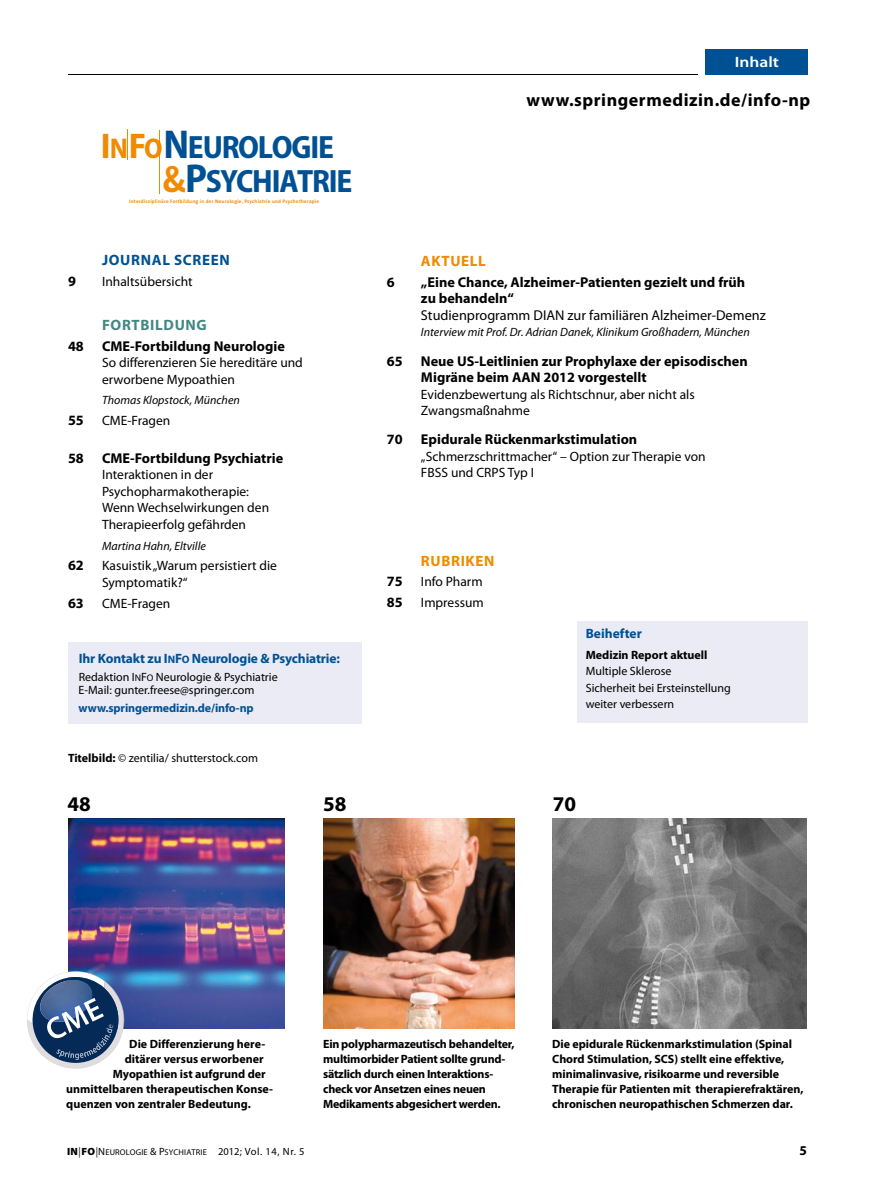
<style>
.page{position:relative;width:893px;height:1187px;background:#fff}
.page>*{position:absolute;margin:0;border:0;box-sizing:border-box;transform-origin:0 0}
.t1{font:32.4px/33.6px "Myriad Pro Bold Semi Cn SC800";letter-spacing:-.04em;color:#005193}
.t2{font:700 21px "Myriad Pro";color:#000}
.t3{font:700 18px "Myriad Pro";letter-spacing:.03em;color:#000}
.t4{font:700 15px "Myriad Pro";letter-spacing:.045em;color:#f08a00}
.t5{font:700 15px "Myriad Pro";letter-spacing:.045em;color:#005193}
.t6{font:700 15px "Myriad Pro";letter-spacing:.045em;color:#438784}
.t7{font:600 15px "Myriad Pro";color:#fff;scale:1.16 1}
.t8{font:700 14.25px/16.5px "Myriad Pro";color:#000}
.t9{font:14.25px "Myriad Pro";color:#000}
.t10{font:13.5px/16.5px "Myriad Pro";color:#000}
.t11{font:700 13.5px "Myriad Pro";letter-spacing:-.01em;color:#005193}
.t12{font:700 13.5px "Myriad Pro";color:#000}
.t13{font:700 12px/15px "Myriad Pro";letter-spacing:-.005em;color:#000}
.t14{font:12px/16.5px "Myriad Pro";color:#000}
.t15{font:italic 12px "Myriad Pro";color:#000}
.t16{font:700 12px "Myriad Pro";letter-spacing:-.01em;color:#005193}
.t17{font:8.4px "Myriad Pro Regular SC800";letter-spacing:.02em;color:#000}
.t18{font:700 5.1px "The Sans";letter-spacing:.045em;color:#f08a00}
.s1{font-size:35.85px;color:#f08a00}
.s2{font-size:28.65px;color:#f08a00}
.s3{font-size:40.5px}
.s4{font-family:"Trade Gothic LT Bold SC800";font-size:35.85px;color:#f08a00}
.s5{font-family:"Myriad Pro Bold SC800";font-weight:400}
.s6{font-family:"Myriad Pro Bold SC800";font-weight:400;font-size:10.8px}
.s7{font-family:"Myriad Pro Regular SC800"}
.s8{font-family:"Myriad Pro Regular SC800";font-size:9.6px}
.s9{font-weight:700}
.s10{font-family:"Myriad Pro";font-weight:900;font-size:10.5px}
.s11{font-family:"The Sans";font-weight:300;font-size:10.5px}
.s12{font-size:10.5px}
.s13{font-family:"Myriad Pro";font-size:10.5px}
</style>
<div class="page">
<div style="left:706px;top:49px;width:102px;height:25px;background:#005193"></div>
<hr style="left:68px;top:74px;width:629px;height:1px;background:#000">
<div style="left:68px;top:641px;width:293px;height:82px;background:#eaebf4"></div>
<hr style="left:160px;top:130px;width:1px;height:63px;background:#f08a00">
<hr style="left:128px;top:130px;width:1px;height:30px;background:#f08a00">
<div style="left:577px;top:621px;width:231px;height:101px;background:#eaebf4"></div>
<img style="left:553px;top:818px;width:254px;height:210px">
<img style="left:323px;top:818px;width:191px;height:210px">
<img style="left:68px;top:818px;width:217px;height:210px">
<svg style="left:27px;top:970px;width:104px;height:99px"></svg>
<p class="t7" style="left:735px;top:52px;width:40px">Inhalt</p>
<h1 class="t1" style="left:162px;top:131px;width:191px;text-indent:-62px"><span class="s1">I</span><span class="s2">N</span><span class="s1">F</span><span class="s2">O</span><span class="s3">N</span>EUROLOGIE <span class="s4">&amp;</span><span class="s3">P</span>SYCHIATRIE</h1>
<p class="t18" style="left:129px;top:198px;width:191px">Interdisziplinäre Fortbildung in der Neurologie, Psychiatrie und Psychotherapie</p>
<p class="t5" style="left:102px;top:250px;width:129px">JOURNAL SCREEN</p>
<p class="t8" style="left:68px;top:273px;width:9px">9</p>
<p class="t10" style="left:102px;top:273px;width:92px">Inhaltsübersicht</p>
<p class="t6" style="left:102px;top:315px;width:106px">FORTBILDUNG</p>
<p class="t8" style="left:68px;top:337px;width:17px">48</p>
<p class="t8" style="left:102px;top:337px;width:184px">CME-Fortbildung Neurologie</p>
<p class="t10" style="left:102px;top:354px;width:202px">So differenzieren Sie hereditäre und erworbene Mypoathien</p>
<p class="t15" style="left:102px;top:393px;width:139px">Thomas Klopstock, München</p>
<p class="t8" style="left:68px;top:411px;width:17px">55</p>
<p class="t10" style="left:102px;top:412px;width:70px">CME-Fragen</p>
<p class="t8" style="left:68px;top:449px;width:17px">58</p>
<p class="t8" style="left:102px;top:449px;width:183px">CME-Fortbildung Psychiatrie</p>
<p class="t10" style="left:102px;top:466px;width:169px">Interaktionen in der<br>Psychopharmakotherapie:<br>Wenn Wechselwirkungen den<br>Therapieerfolg gefährden</p>
<p class="t15" style="left:102px;top:538px;width:105px">Martina Hahn, Eltville</p>
<p class="t8" style="left:68px;top:557px;width:17px">62</p>
<p class="t10" style="left:102px;top:557px;width:176px">Kasuistik „Warum persistiert die<br>Symptomatik?“</p>
<p class="t8" style="left:68px;top:594px;width:17px">63</p>
<p class="t10" style="left:102px;top:594px;width:70px">CME-Fragen</p>
<p class="t11" style="left:79px;top:649px;width:263px">Ihr Kontakt zu <span class="s5">I</span><span class="s6">n</span><span class="s5">F</span><span class="s6">o</span> Neurologie &amp; Psychiatrie:</p>
<p class="t14" style="left:79px;top:670px;width:201px;line-height:13.5px">Redaktion <span class="s7">I</span><span class="s8">N</span><span class="s7">F</span><span class="s8">O</span> Neurologie &amp; Psychiatrie<br>E-Mail: gunter.freese@springer.com</p>
<p class="t16" style="left:79px;top:700px;width:177px">www.springermedizin.de/info-np</p>
<p class="t14" style="left:68px;top:749px;width:191px"><span class="s9">Titelbild:</span> © zentilia/ shutterstock.com</p>
<h2 class="t2" style="left:67px;top:790px;width:25px">48</h2>
<h2 class="t2" style="left:323px;top:790px;width:25px">58</h2>
<h3 class="t3" style="left:527px;top:88px;width:285px">www.springermedizin.de/info-np</h3>
<p class="t4" style="left:421px;top:251px;width:66px">AKTUELL</p>
<p class="t8" style="left:387px;top:273px;width:9px">6</p>
<p class="t8" style="left:421px;top:273px;width:326px">„Eine Chance, Alzheimer-Patienten gezielt und früh zu behandeln“</p>
<p class="t9" style="left:421px;top:306px;width:346px">Studienprogramm DIAN zur familiären Alzheimer-Demenz</p>
<p class="t15" style="left:421px;top:325px;width:330px">Interview mit Prof. Dr. Adrian Danek, Klinikum Großhadern, München</p>
<p class="t8" style="left:387px;top:352px;width:17px">65</p>
<p class="t8" style="left:421px;top:352px;width:328px">Neue US-Leitlinien zur Prophylaxe der episodischen<br>Migräne beim AAN 2012 vorgestellt</p>
<p class="t10" style="left:421px;top:385px;width:275px">Evidenzbewertung als Richtschnur, aber nicht als<br>Zwangsmaßnahme</p>
<p class="t8" style="left:387px;top:431px;width:17px">70</p>
<p class="t8" style="left:421px;top:431px;width:218px">Epidurale Rückenmarkstimulation</p>
<p class="t10" style="left:421px;top:448px;width:286px">„Schmerzschrittmacher“ – Option zur Therapie von<br>FBSS und CRPS Typ I</p>
<p class="t4" style="left:421px;top:551px;width:75px">RUBRIKEN</p>
<p class="t8" style="left:387px;top:573px;width:17px">75</p>
<p class="t10" style="left:421px;top:573px;width:63px">Info Pharm</p>
<p class="t8" style="left:387px;top:593px;width:17px">85</p>
<p class="t10" style="left:421px;top:594px;width:64px">Impressum</p>
<p class="t11" style="left:586px;top:624px;width:58px">Beihefter</p>
<p class="t13" style="left:586px;top:646px;width:123px">Medizin Report aktuell</p>
<p class="t14" style="left:586px;top:662px;width:147px">Multiple Sklerose<br>Sicherheit bei Ersteinstellung weiter verbessern</p>
<h2 class="t2" style="left:553px;top:789px;width:25px">70</h2>
<p class="t13" style="left:552px;top:1035px;width:253px">Die epidurale Rückenmarkstimulation (Spinal Chord Stimulation, SCS) stellt eine effektive, minimalinvasive, risikoarme und reversible Therapie für Patienten mit therapierefraktären, chronischen neuropathischen Schmerzen dar.</p>
<p class="t13" style="left:129px;top:1035px;width:138px">Die Differenzierung here-</p>
<p class="t13" style="left:125px;top:1050px;width:140px">ditärer versus erworbener</p>
<p class="t13" style="left:113px;top:1065px;width:154px">Myopathien ist aufgrund der</p>
<p class="t13" style="left:66px;top:1080px;width:208px">unmittelbaren therapeutischen Konse-</p>
<p class="t13" style="left:66px;top:1095px;width:186px">quenzen von zentraler Bedeutung.</p>
<p class="t17" style="left:67px;top:1146px;width:239px"><span class="s10">IN</span><span class="s11">|</span><span class="s10">FO</span><span class="s11">|</span><span class="s12">N</span>EUROLOGIE <span class="s13">&amp;</span> <span class="s12">P</span>SYCHIATRIE <span class="s13">2012; Vol. 14, Nr. 5</span></p>
<p class="t12" style="left:799px;top:1141px;width:9px">5</p>
<p class="t13" style="left:323px;top:1036px;width:193px">Ein polypharmazeutisch behandelter, multimorbider Patient sollte grund&shy;sätzlich durch einen Interaktions&shy;check vor Ansetzen eines neuen Medikaments abgesichert werden.</p>
</div>
